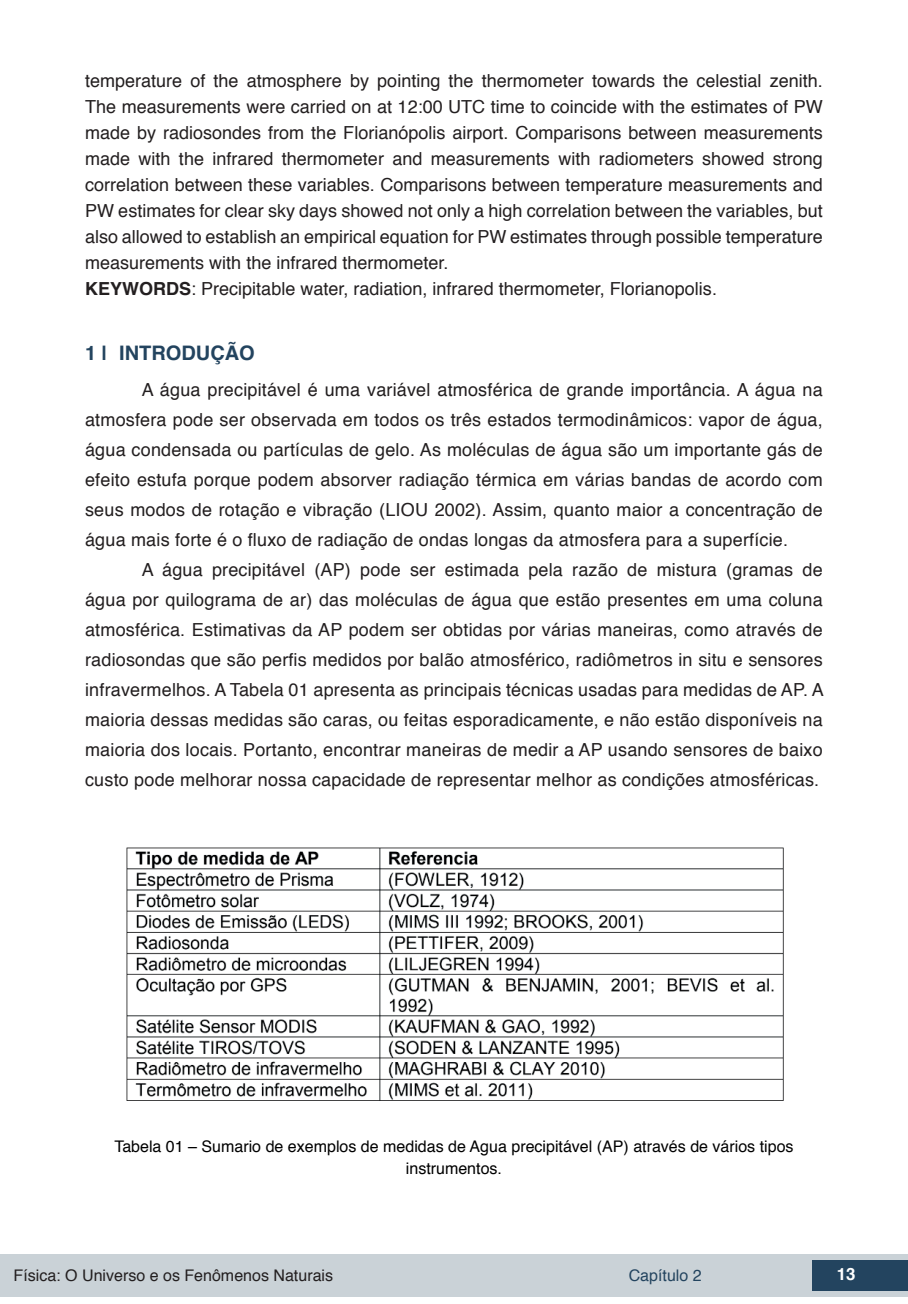
<style>
.page{position:relative;width:908px;height:1304px;background:#fff}
.page>*{position:absolute;margin:0;border:0;box-sizing:border-box;transform-origin:0 0}
.t1{font:700 20px "Helvetica";color:#23445f}
.t2{font:18px/30px "Helvetica";color:#231f20;text-align:justify}
.t3{font:700 16.8px "Helvetica";color:#fff}
.t4{font:16px/22px "Helvetica";color:#000;text-align:center}
.t5{font:16px "Helvetica";color:#231f20}
.t6{font:16px "Helvetica";color:#23445f}
.s1{font-weight:700}
</style>
<div class="page">
<div style="left:0;top:1254px;width:906px;height:43px;background:#cad2d7"></div>
<div style="left:812px;top:1261px;width:95px;height:30px;background:#23445f"></div>
<img style="left:126px;top:847px;width:658px;height:254px">
<p class="t2" style="left:85px;top:68px;width:739px;line-height:26px;text-align:left">temperature of the atmosphere by pointing the thermometer towards the celestial zenith.<br>The measurements were carried on at 12:00 UTC time to coincide with the estimates of PW made by radiosondes from the Florianópolis airport. Comparisons between measurements made with the infrared thermometer and measurements with radiometers showed strong correlation between these variables. Comparisons between temperature measurements and PW estimates for clear sky days showed not only a high correlation between the variables, but also allowed to establish an empirical equation for PW estimates through possible temperature measurements with the infrared thermometer.<br><span class="s1">KEYWORDS</span>: Precipitable water, radiation, infrared thermometer, Florianopolis.</p>
<p class="t1" style="left:85px;top:337px;width:171px">1 | INTRODUÇÃO</p>
<p class="t2" style="left:85px;top:375px;width:738px;text-indent:57px">A água precipitável é uma variável atmosférica de grande importância. A água na atmosfera pode ser observada em todos os três estados termodinâmicos: vapor de água, água condensada ou partículas de gelo. As moléculas de água são um importante gás de efeito estufa porque podem absorver radiação térmica em várias bandas de acordo com seus modos de rotação e vibração (LIOU 2002). Assim, quanto maior a concentração de água mais forte é o fluxo de radiação de ondas longas da atmosfera para a superfície.</p>
<p class="t2" style="left:85px;top:555px;width:739px;text-indent:57px">A água precipitável (AP) pode ser estimada pela razão de mistura (gramas de água por quilograma de ar) das moléculas de água que estão presentes em uma coluna atmosférica. Estimativas da AP podem ser obtidas por várias maneiras, como através de radiosondas que são perfis medidos por balão atmosférico, radiômetros in situ e sensores infravermelhos. A Tabela 01 apresenta as principais técnicas usadas para medidas de AP. A maioria dessas medidas são caras, ou feitas esporadicamente, e não estão disponíveis na maioria dos locais. Portanto, encontrar maneiras de medir a AP usando sensores de baixo custo pode melhorar nossa capacidade de representar melhor as condições atmosféricas.</p>
<p class="t4" style="left:114px;top:1136px;width:680px">Tabela 01 – Sumario de exemplos de medidas de Agua precipitável (AP) através de vários tipos instrumentos.</p>
<p class="t5" style="left:14px;top:1263px;width:321px">Física: O Universo e os Fenômenos Naturais</p>
<p class="t6" style="left:628px;top:1263px;width:74px">Capítulo 2</p>
<p class="t3" style="left:836px;top:1261px;width:20px">13</p>
</div>
